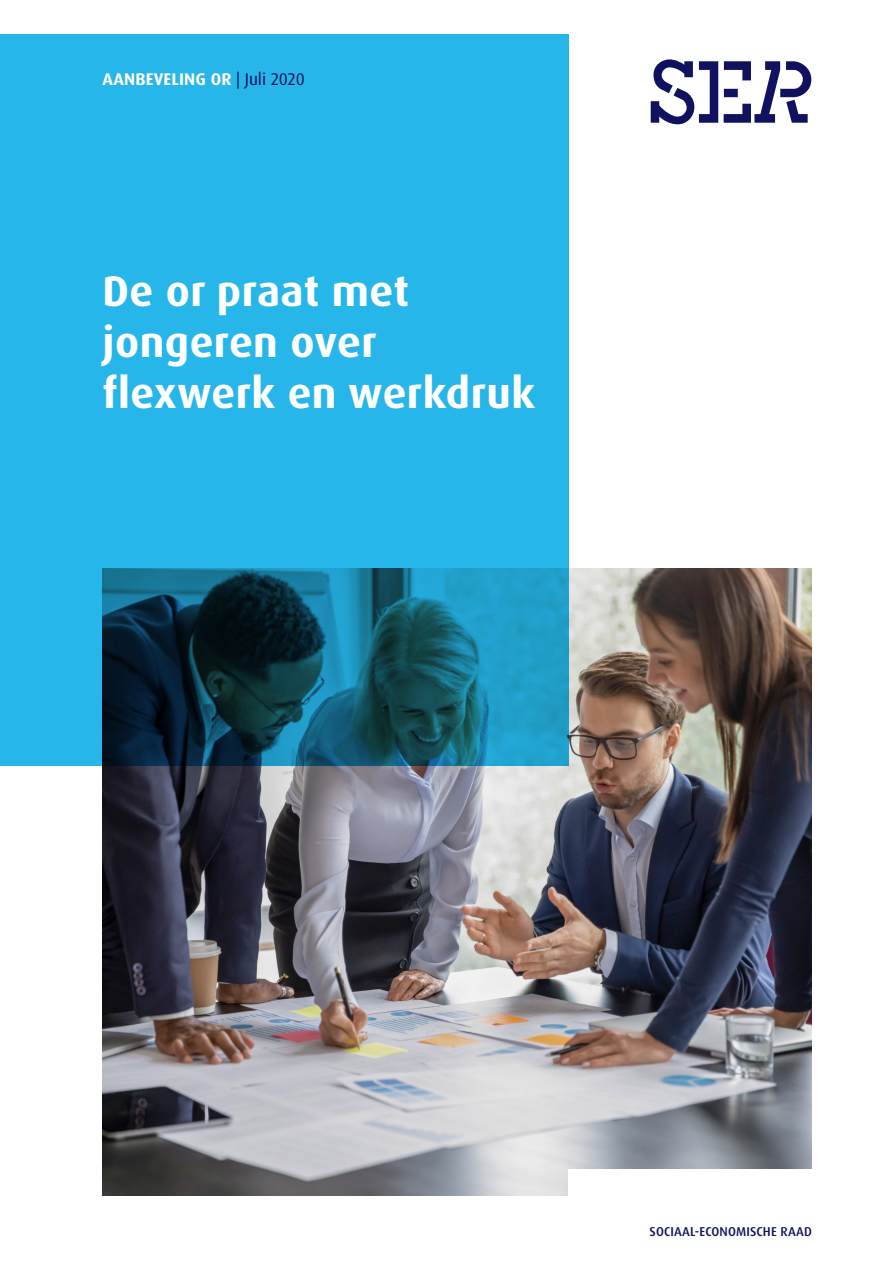
<style>
.page{position:relative;width:893px;height:1263px;background:#fff}
.page>*{position:absolute;margin:0;border:0;box-sizing:border-box;transform-origin:0 0}
._00_Titel{font:700 42.75px/51px "Dax OT";letter-spacing:.01em;color:#fff}
.t1{font:700 16.95px "Dax OT";letter-spacing:.01em;color:#fff}
.t2{font:500 12.9px "Dax OT";letter-spacing:.01em;color:#11125f}
.s1{font-weight:400;color:#11125f}
</style>
<div class="page">
<svg style="left:651px;top:59px;width:160px;height:65px"></svg>
<img style="left:103px;top:568px;width:708px;height:628px">
<svg style="left:0;top:34px;width:568px;height:731px;background:#21a1cf"></svg>
<div style="left:568px;top:1169px;width:270px;height:39px;background:#fff"></div>
<p class="t1" style="left:103px;top:68px;width:204px">AANBEVELING OR <span class="s1">| Juli 2020</span></p>
<p class="_00_Titel" style="left:103px;top:266px;width:434px">De or praat met jongeren over flexwerk en werkdruk</p>
<p class="t2" style="left:650px;top:1223px;width:164px">SOCIAAL-ECONOMISCHE RAAD</p>
</div>
